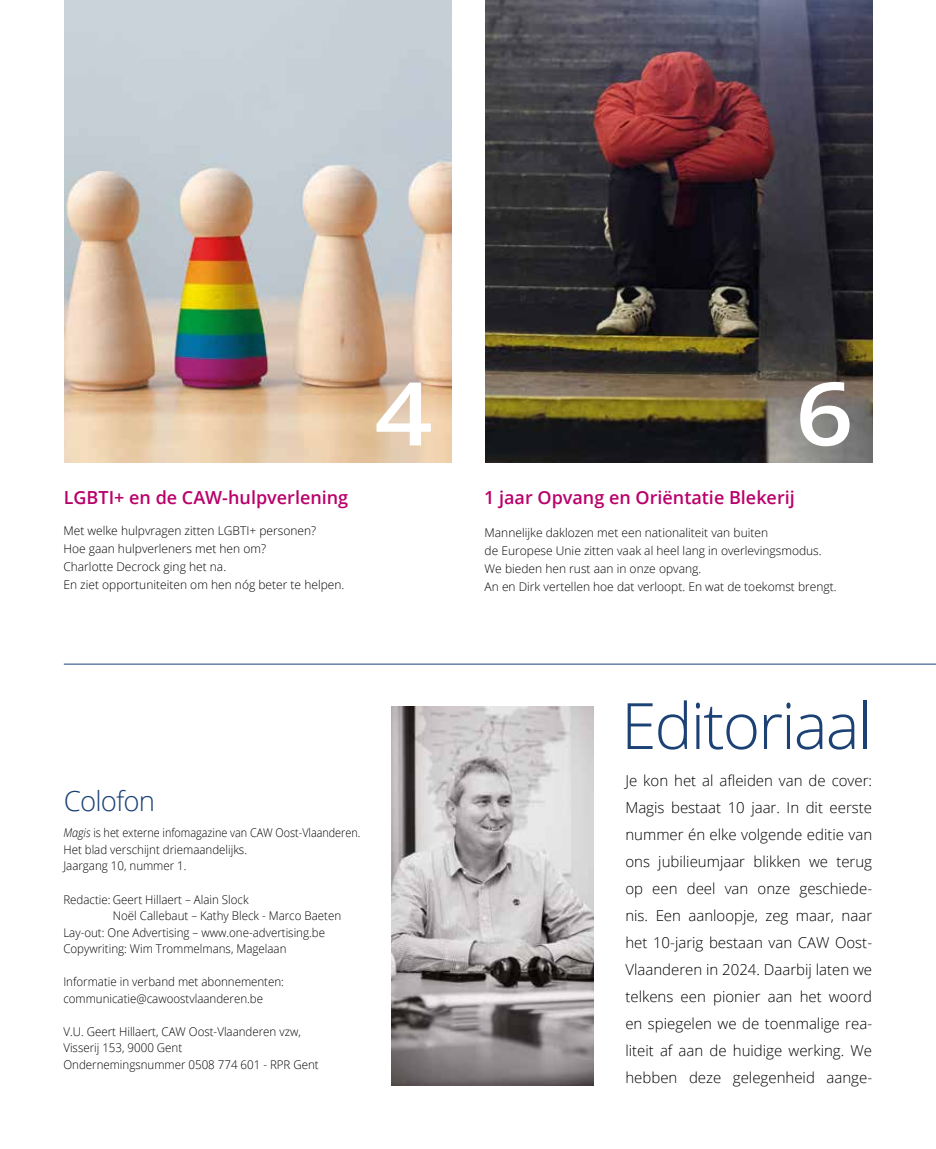
<style>
.page{position:relative;width:936px;height:1149px;background:#fff}
.page>*{position:absolute;margin:0;border:0;box-sizing:border-box;transform-origin:0 0}
.t1{font:600 87.75px "Open Sans";color:#fff;scale:1.16 1}
.t2{font:300 63.9px "Open Sans";letter-spacing:-.03em;color:#1b4175}
.t3{font:300 27.6px "Open Sans";letter-spacing:-.03em;color:#1b4175}
.t4{font:600 18px "Open Sans";color:#b9006a}
.t5{font:300 15px/27px "Open Sans";color:#000;text-align:justify}
.t6{font:300 12px/18px "Open Sans";color:#000}
.t7{font:300 12px/16.5px "Open Sans";color:#000;scale:.96 1}
.t8{font:300 12px/16.5px "Open Sans";color:#000;scale:.9 1}
.s1{font-style:italic}
</style>
<div class="page">
<img style="left:485px;top:0;width:387px;height:462px">
<img style="left:64px;top:0;width:387px;height:462px">
<hr style="left:64px;top:663px;width:871px;height:1px;background:#1b4175">
<img style="left:391px;top:706px;width:203px;height:378px">
<p class="t4" style="left:64px;top:485px;width:286px">LGBTI+ en de CAW-hulpverlening</p>
<p class="t6" style="left:63px;top:521px;width:282px">Met welke hulpvragen zitten LGBTI+ personen?<br>Hoe gaan hulpverleners met hen om?<br>Charlotte Decrock ging het na.<br>En ziet opportuniteiten om hen nóg beter te helpen.</p>
<h1 class="t1" style="left:374px;top:353px;width:52px">4</h1>
<h1 class="t1" style="left:795px;top:353px;width:52px">6</h1>
<p class="t4" style="left:484px;top:485px;width:312px">1 jaar Opvang en Oriëntatie Blekerij</p>
<p class="t6" style="left:484px;top:523px;width:353px">Mannelijke daklozen met een nationaliteit van buiten<br>de Europese Unie zitten vaak al heel lang in overlevingsmodus.<br>We bieden hen rust aan in onze opvang.<br>An en Dirk vertellen hoe dat verloopt. En wat de toekomst brengt.</p>
<h3 class="t3" style="left:64px;top:781px;width:93px">Colofon</h3>
<p class="t8" style="left:63px;top:824px;width:331px"><span class="s1">Magis</span> is het externe infomagazine van CAW Oost-Vlaanderen.<br>Het blad verschijnt driemaandelijks.<br>Jaargang 10, nummer 1.</p>
<p class="t7" style="left:63px;top:890px;width:194px">Redactie: Geert Hillaert – Alain Slock</p>
<p class="t7" style="left:113px;top:906px;width:239px">Noël Callebaut – Kathy Bleck - Marco Baeten</p>
<p class="t7" style="left:63px;top:923px;width:274px">Lay-out: One Advertising – www.one-advertising.be</p>
<p class="t7" style="left:63px;top:939px;width:234px">Copywriting: Wim Trommelmans, Magelaan</p>
<p class="t7" style="left:63px;top:972px;width:231px">Informatie in verband met abonnementen: communicatie@cawoostvlaanderen.be</p>
<p class="t7" style="left:63px;top:1022px;width:267px">V.U. Geert Hillaert, CAW Oost-Vlaanderen vzw,<br>Visserij 153, 9000 Gent<br>Ondernemingsnummer 0508 774 601 - RPR Gent</p>
<h2 class="t2" style="left:621px;top:681px;width:252px">Editoriaal</h2>
<p class="t5" style="left:625px;top:766px;width:248px">Je kon het al afleiden van de cover:<br>Magis bestaat 10 jaar. In dit eerste nummer én elke volgende editie van ons jubilieumjaar blikken we terug op een deel van onze geschiede&shy;nis. Een aanloopje, zeg maar, naar het 10-jarig bestaan van CAW Oost-Vlaanderen in 2024. Daarbij laten we telkens een pionier aan het woord en spiegelen we de toenmalige rea&shy;liteit af aan de huidige werking. We hebben deze gelegenheid aange-</p>
</div>
